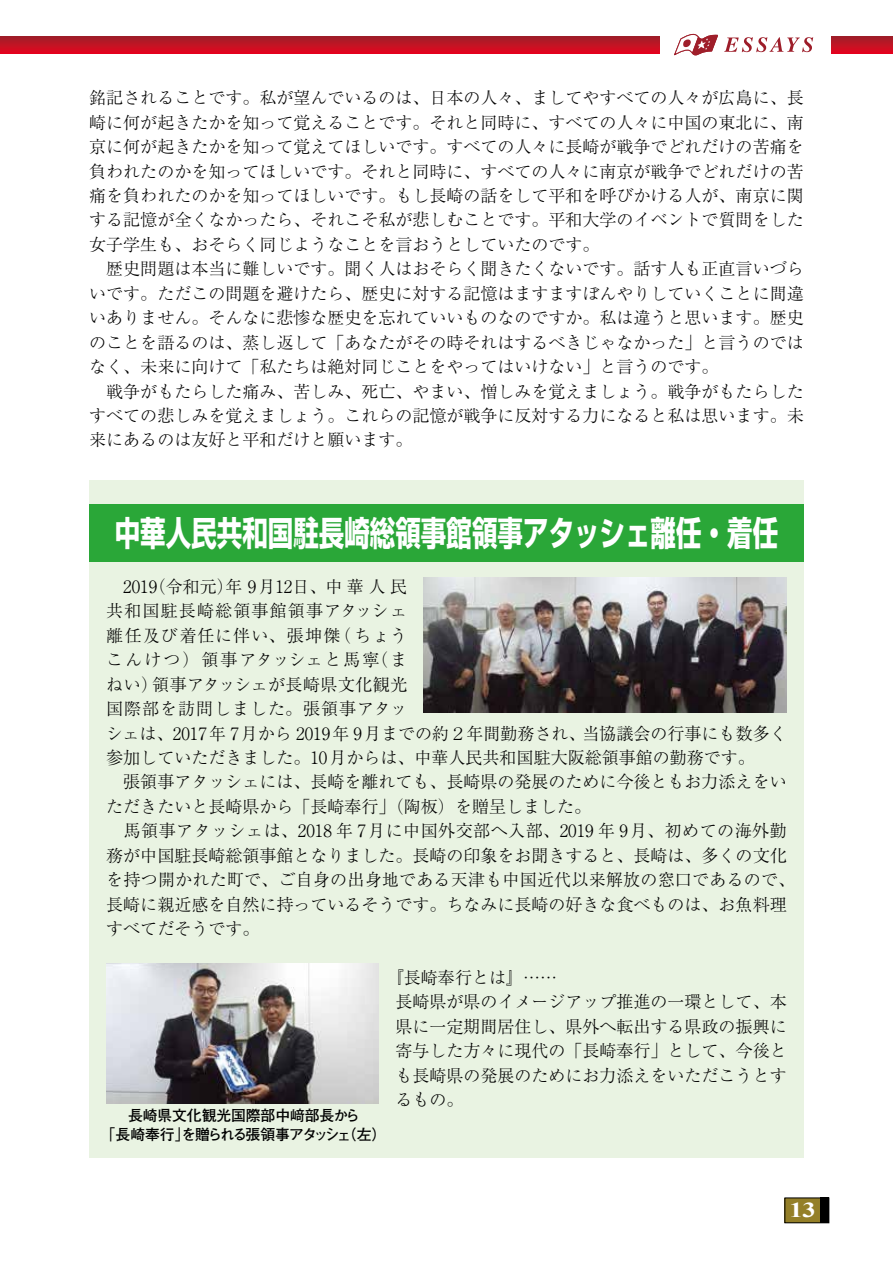
<style>
.page{position:relative;width:893px;height:1263px;background:#fff}
.page>*{position:absolute;margin:0;border:0;box-sizing:border-box;transform-origin:0 0}
.t1{font:700 34.05px "Shin Go Pr 6";color:#fff;scale:.75 1}
.t2{font:700 21.3px "Times New Roman";color:#fff;scale:1.25 1}
.t3{font:300 16.95px/24.5px "Ryumin Pr 6";color:#000}
.t4{font:700 14.85px/19.2px "Futo Go B101 Pr 6";letter-spacing:-.01em;color:#000;text-align:center}
</style>
<div class="page">
<svg style="left:13px;top:36px;width:880px;height:17px;background:#bf1324"></svg>
<div style="left:660px;top:31px;width:170px;height:29px;background:#fff"></div>
<svg style="left:0;top:36px;width:13px;height:17px"></svg>
<div style="left:785px;top:1198px;width:44px;height:25px;background:#947f28"></div>
<div style="left:784px;top:1197px;width:45px;height:26px;border:1px solid #000"></div>
<div style="left:821px;top:1197px;width:8px;height:26px;background:#000"></div>
<svg style="left:724px;top:37px;width:89px;height:15px"></svg>
<svg style="left:674px;top:34px;width:44px;height:22px"></svg>
<div style="left:89px;top:480px;width:715px;height:678px;background:#e9f3e2"></div>
<div style="left:89px;top:504px;width:715px;height:58px;background:#2aa738"></div>
<img style="left:423px;top:578px;width:364px;height:134px">
<img style="left:106px;top:963px;width:272px;height:140px">
<p class="t3" style="left:89px;top:85px;width:716px">銘記されることです。私が望んでいるのは、日本の人々、ましてやすべての人々が広島に、長崎に何が起きたかを知って覚えることです。それと同時に、すべての人々に中国の東北に、南京に何が起きたかを知って覚えてほしいです。すべての人々に長崎が戦争でどれだけの苦痛を負われたのかを知ってほしいです。それと同時に、すべての人々に南京が戦争でどれだけの苦痛を負われたのかを知ってほしいです。もし長崎の話をして平和を呼びかける人が、南京に関する記憶が全くなかったら、それこそ私が悲しむことです。平和大学のイベントで質問をした女子学生も、おそらく同じようなことを言おうとしていたのです。<br>　歴史問題は本当に難しいです。聞く人はおそらく聞きたくないです。話す人も正直言いづらいです。ただこの問題を避けたら、歴史に対する記憶はますますぼんやりしていくことに間違いありません。そんなに悲惨な歴史を忘れていいものなのですか。私は違うと思います。歴史のことを語るのは、蒸し返して「あなたがその時それはするべきじゃなかった」と言うのではなく、未来に向けて「私たちは絶対同じことをやってはいけない」と言うのです。<br>　戦争がもたらした痛み、苦しみ、死亡、やまい、憎しみを覚えましょう。戦争がもたらしたすべての悲しみを覚えましょう。これらの記憶が戦争に反対する力になると私は思います。未来にあるのは友好と平和だけと願います。</p>
<h1 class="t1" style="left:115px;top:506px;width:886px">中華人民共和国駐長崎総領事館領事アタッシェ離任・着任</h1>
<p class="t3" style="left:106px;top:573px;width:690px">　2019（令和元）年 9月12日、中華人民<br>共和国駐長崎総領事館領事アタッシェ<br>離任及び着任に伴い、張坤傑（ちょう<br>こんけつ）領事アタッシェと馬寧（ま　<br>ねい）領事アタッシェが長崎県文化観光<br>国際部を訪問しました。張領事アタッ<br>シェは、2017年 7月から 2019年 9月までの約２年間勤務され、当協議会の行事にも数多く参加していただきました。10月からは、中華人民共和国駐大阪総領事館の勤務です。<br>　張領事アタッシェには、長崎を離れても、長崎県の発展のために今後ともお力添えをいただきたいと長崎県から「長崎奉行」（陶板）を贈呈しました。<br>　馬領事アタッシェは、2018 年 7月に中国外交部へ入部、2019 年 9月、初めての海外勤務が中国駐長崎総領事館となりました。長崎の印象をお聞きすると、長崎は、多くの文化を持つ開かれた町で、ご自身の出身地である天津も中国近代以来解放の窓口であるので、長崎に親近感を自然に持っているそうです。ちなみに長崎の好きな食べものは、お魚料理すべてだそうです。</p>
<p class="t3" style="left:395px;top:964px;width:393px;text-indent:-9px">『長崎奉行とは』……<br>長崎県が県のイメージアップ推進の一環として、本県に一定期間居住し、県外へ転出する県政の振興に寄与した方々に現代の「長崎奉行」として、今後とも長崎県の発展のためにお力添えをいただこうとするもの。</p>
<p class="t4" style="left:101px;top:1105px;width:288px">長崎県文化観光国際部中﨑部長から<br>「長崎奉行」を贈られる張領事アタッシェ（左）</p>
<p class="t2" style="left:789px;top:1195px;width:23px">13</p>
</div>
